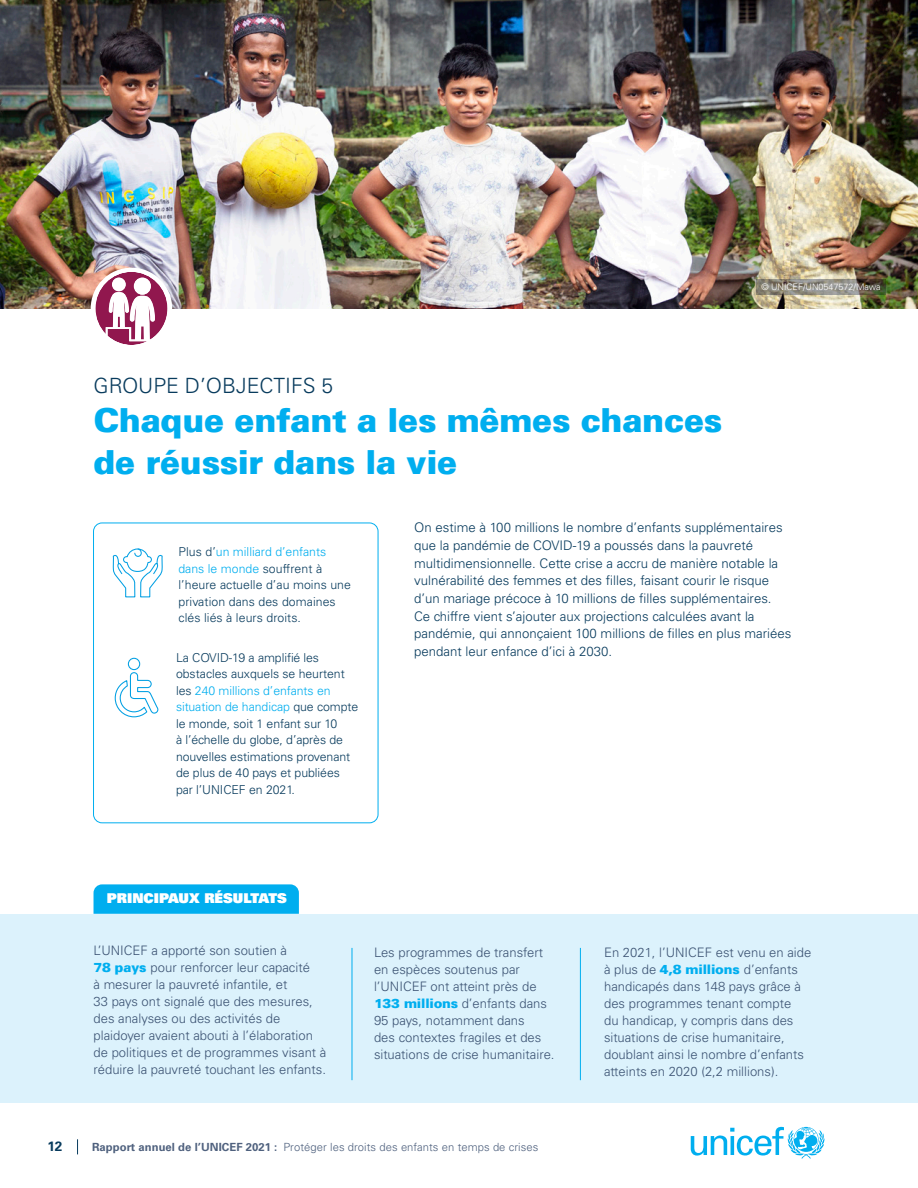
<style>
.page{position:relative;width:918px;height:1188px;background:#fff}
.page>*{position:absolute;margin:0;border:0;box-sizing:border-box;transform-origin:0 0}
.t1{font:900 33px/41.4px "Univers";letter-spacing:-.01em;color:#00aeef}
.t2{font:300 21px "Univers LT Std";color:#083b5d}
.t3{font:13.5px "Univers LT Std X Black";color:#fff}
.t4{font:700 13.5px "Univers LT Std";color:#083b5d}
.t5{font:300 13.2px/17.7px "Univers LT Std";color:#083b5d}
.t6{font:300 13.05px/17px "Univers LT Std";color:#3c5373}
.t7{font:300 12.3px/16.5px "Univers LT Std";letter-spacing:-.005em;color:#083b5d}
.t8{font:300 11.25px "Univers LT Std";letter-spacing:.005em;color:#4f617e}
.t9{font:300 9px "Univers LT Std";color:#fff}
.s1{color:#00aeef}
.s2{font-family:"Univers";font-weight:900;color:#00aeef}
.s3{font-weight:700}
</style>
<div class="page">
<svg style="left:77px;top:1139px;width:1px;height:15px"></svg>
<img style="left:0;top:0;width:918px;height:308px">
<div style="left:0;top:914px;width:918px;height:188px;background:#dcf2fc"></div>
<svg style="left:112px;top:548px;width:51px;height:50px"></svg>
<div style="left:128px;top:658px;width:12px;height:12px;border:1px solid #009fe3;border-radius:50%"></div>
<svg style="left:114px;top:672px;width:45px;height:46px"></svg>
<hr style="left:580px;top:948px;width:1px;height:132px;background:#00aeef">
<hr style="left:352px;top:948px;width:1px;height:132px;background:#00aeef">
<svg style="left:691px;top:1127px;width:133px;height:32px"></svg>
<div style="left:93px;top:523px;width:285px;height:300px;border:1px solid #00aeef;border-radius:9px"></div>
<svg style="left:756px;top:279px;width:130px;height:16px;background:#7f7c70"></svg>
<div style="left:91px;top:268px;width:81px;height:81px;background:#fff;border-radius:50%"></div>
<svg style="left:93px;top:270px;width:77px;height:75px"></svg>
<div style="left:134px;top:278px;width:17px;height:17px;background:#fff;border-radius:50%"></div>
<div style="left:112px;top:278px;width:13px;height:13px;background:#fff;border-radius:50%"></div>
<svg style="left:94px;top:884px;width:205px;height:30px;background:#06b0ef"></svg>
<p class="t2" style="left:94px;top:373px;width:241px">GROUPE D’OBJECTIFS 5</p>
<p class="t1" style="left:94px;top:398px;width:630px">Chaque enfant a les mêmes chances de réussir dans la vie</p>
<p class="t9" style="left:761px;top:282px;width:121px">© UNICEF/UN0547572/Mawa</p>
<p class="t7" style="left:178px;top:544px;width:174px">Plus d’<span class="s1">un milliard d’enfants dans le monde</span> souffrent à l’heure actuelle d’au moins une privation dans des domaines clés liés à leurs droits.</p>
<p class="t7" style="left:176px;top:649px;width:184px">La COVID-19 a amplifié les obstacles auxquels se heurtent les <span class="s1">240 millions d’enfants en situation de handicap</span> que compte le monde, soit 1 enfant sur 10<br>à l’échelle du globe, d’après de nouvelles estimations provenant de plus de 40 pays et publiées par l’UNICEF en 2021.</p>
<p class="t5" style="left:414px;top:519px;width:379px">On estime à 100 millions le nombre d’enfants supplémentaires que la pandémie de COVID-19 a poussés dans la pauvreté multidimensionnelle. Cette crise a accru de manière notable la vulnérabilité des femmes et des filles, faisant courir le risque d’un mariage précoce à 10 millions de filles supplémentaires.<br>Ce chiffre vient s’ajouter aux projections calculées avant la pandémie, qui annonçaient 100 millions de filles en plus mariées pendant leur enfance d’ici à 2030.</p>
<p class="t3" style="left:107px;top:890px;width:182px">PRINCIPAUX RÉSULTATS</p>
<p class="t6" style="left:94px;top:942px;width:195px">L’UNICEF a apporté son soutien à</p>
<p class="t6" style="left:94px;top:959px;width:234px"><span class="s2">78 pays</span> pour renforcer leur capacité<br>à mesurer la pauvreté infantile, et<br>33 pays ont signalé que des mesures, des analyses ou des activités de plaidoyer avaient abouti à l’élaboration de politiques et de programmes visant à réduire la pauvreté touchant les enfants.</p>
<p class="t6" style="left:374px;top:944px;width:182px">Les programmes de transfert en espèces soutenus par l’UNICEF ont atteint près de<br><span class="s2">133 millions</span> d’enfants dans<br>95 pays, notamment dans<br>des contextes fragiles et des situations de crise humanitaire.</p>
<p class="t6" style="left:604px;top:944px;width:209px">En 2021, l’UNICEF est venu en aide à plus de <span class="s2">4,8 millions</span> d’enfants handicapés dans 148 pays grâce à des programmes tenant compte<br>du handicap, y compris dans des situations de crise humanitaire, doublant ainsi le nombre d’enfants atteints en 2020 (2,2 millions).</p>
<p class="t4" style="left:47px;top:1139px;width:17px">12</p>
<p class="t8" style="left:92px;top:1140px;width:448px"><span class="s3">Rapport annuel de l’UNICEF 2021 :</span> Protéger les droits des enfants en temps de crises</p>
</div>
